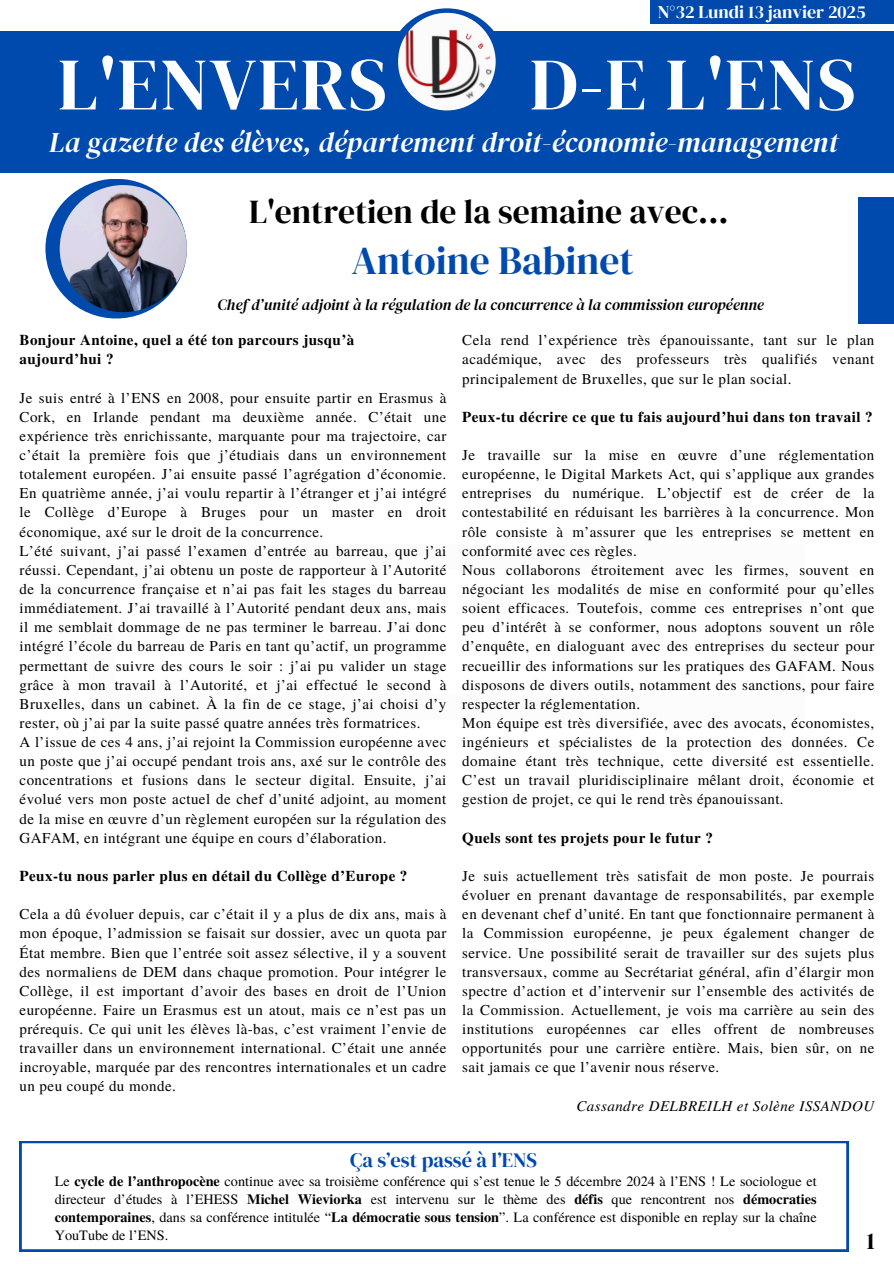
<style>
.page{position:relative;width:894px;height:1264px;background:#fff}
.page>*{position:absolute;margin:0;border:0;box-sizing:border-box;transform-origin:0 0}
.t1{font:73.8px "DM Serif Display";letter-spacing:.02em;color:#fff}
.t2{font:39.45px "DM Serif Display";color:#004aad}
.t3{font:33.45px "DM Serif Display";color:#000}
.t4{font:italic 28.5px "DM Serif Display";color:#fff}
.t5{font:24px "DM Serif Display";color:#000}
.t6{font:20.4px "DM Serif Display";color:#004aad}
.t7{font:18px "DM Serif Display";color:#fff}
.t8{font:italic 15.6px "DM Serif Display";color:#000}
.t9{font:15px/19.2px "Te X Gyre Termes";letter-spacing:.03em;color:#000;text-align:justify}
.t10{font:700 15px/19.2px "Te X Gyre Termes";letter-spacing:.03em;color:#000}
.t11{font:italic 15px "Te X Gyre Termes";letter-spacing:.03em;color:#000}
.t12{font:14.25px/18px "Te X Gyre Termes";color:#000;text-align:justify}
.s1{font-weight:700}
</style>
<div class="page">
<div style="left:0;top:31px;width:893px;height:141px;background:#004aad"></div>
<div style="left:650px;top:0;width:243px;height:24px;background:#004aad"></div>
<div style="left:387px;top:8px;width:119px;height:120px;background:#004aad;border-radius:50%"></div>
<img style="left:398px;top:13px;width:97px;height:97px;border-radius:50%">
<div style="left:857px;top:198px;width:36px;height:126px;background:#004aad"></div>
<div style="left:45px;top:179px;width:142px;height:139px;background:#004aad;border-radius:50%"></div>
<img style="left:60px;top:185px;width:127px;height:127px;border-radius:50%">
<svg style="left:20px;top:1141px;width:827px;height:110px"></svg>
<p class="t7" style="left:657px;top:0;width:209px">N°32 Lundi 13 janvier 2025</p>
<h2 class="t1" style="left:58px;top:33px;width:330px">L'ENVERS</h2>
<h2 class="t1" style="left:529px;top:33px;width:327px">D-E L'ENS</h2>
<h6 class="t4" style="left:49px;top:122px;width:790px">La gazette des élèves, département droit-économie-management</h6>
<p class="t3" style="left:249px;top:188px;width:480px">L'entretien de la semaine avec...</p>
<p class="t2" style="left:351px;top:233px;width:284px">Antoine Babinet</p>
<p class="t8" style="left:217px;top:293px;width:547px">Chef d’unité adjoint à la régulation de la concurrence à la commission européenne</p>
<p class="t10" style="left:20px;top:330px;width:336px">Bonjour Antoine, quel a été ton parcours jusqu’à aujourd’hui ?</p>
<p class="t9" style="left:20px;top:387px;width:428px">Je suis entré à l’ENS en 2008, pour ensuite partir en Erasmus à Cork, en Irlande pendant ma deuxième année. C’était une expérience très enrichissante, marquante pour ma trajectoire, car c’était la première fois que j’étudiais dans un environnement totalement européen. J’ai ensuite passé l’agrégation d’économie.<br>En quatrième année, j’ai voulu repartir à l’étranger et j’ai intégré le Collège d’Europe à Bruges pour un master en droit économique, axé sur le droit de la concurrence.</p>
<h6 class="t9" style="left:20px;top:540px;width:428px">L’été suivant, j’ai passé l’examen d’entrée au barreau, que j’ai réussi. Cependant, j’ai obtenu un poste de rapporteur à l’Autorité de la concurrence française et n’ai pas fait les stages du barreau immédiatement. J’ai travaillé à l’Autorité pendant deux ans, mais il me semblait dommage de ne pas terminer le barreau. J’ai donc intégré l’école du barreau de Paris en tant qu’actif, un programme permettant de suivre des cours le soir : j’ai pu valider un stage grâce à mon travail à l’Autorité, et j’ai effectué le second à Bruxelles, dans un cabinet. À la fin de ce stage, j’ai choisi d’y rester, où j’ai par la suite passé quatre années très formatrices.</h6>
<p class="t9" style="left:20px;top:731px;width:428px">A l’issue de ces 4 ans, j’ai rejoint la Commission européenne avec un poste que j’ai occupé pendant trois ans, axé sur le contrôle des concentrations et fusions dans le secteur digital. Ensuite, j’ai évolué vers mon poste actuel de chef d’unité adjoint, au moment de la mise en œuvre d’un règlement européen sur la régulation des GAFAM, en intégrant une équipe en cours d’élaboration.</p>
<p class="t10" style="left:20px;top:865px;width:389px">Peux-tu nous parler plus en détail du Collège d’Europe ?</p>
<p class="t9" style="left:20px;top:903px;width:428px">Cela a dû évoluer depuis, car c’était il y a plus de dix ans, mais à mon époque, l’admission se faisait sur dossier, avec un quota par État membre. Bien que l’entrée soit assez sélective, il y a souvent des normaliens de DEM dans chaque promotion. Pour intégrer le Collège, il est important d’avoir des bases en droit de l’Union européenne. Faire un Erasmus est un atout, mais ce n’est pas un prérequis. Ce qui unit les élèves là-bas, c’est vraiment l’envie de travailler dans un environnement international. C’était une année incroyable, marquée par des rencontres internationales et un cadre un peu coupé du monde.</p>
<p class="t9" style="left:462px;top:330px;width:413px">Cela rend l’expérience très épanouissante, tant sur le plan académique, avec des professeurs très qualifiés venant principalement de Bruxelles, que sur le plan social.</p>
<p class="t10" style="left:462px;top:406px;width:412px">Peux-tu décrire ce que tu fais aujourd’hui dans ton travail ?</p>
<h6 class="t9" style="left:462px;top:444px;width:413px">Je travaille sur la mise en œuvre d’une réglementation européenne, le Digital Markets Act, qui s’applique aux grandes entreprises du numérique. L’objectif est de créer de la contestabilité en réduisant les barrières à la concurrence. Mon rôle consiste à m’assurer que les entreprises se mettent en conformité avec ces règles.</h6>
<p class="t9" style="left:462px;top:559px;width:413px">Nous collaborons étroitement avec les firmes, souvent en négociant les modalités de mise en conformité pour qu’elles soient efficaces. Toutefois, comme ces entreprises n’ont que peu d’intérêt à se conformer, nous adoptons souvent un rôle d’enquête, en dialoguant avec des entreprises du secteur pour recueillir des informations sur les pratiques des GAFAM. Nous disposons de divers outils, notamment des sanctions, pour faire respecter la réglementation.</p>
<p class="t9" style="left:462px;top:712px;width:413px">Mon équipe est très diversifiée, avec des avocats, économistes, ingénieurs et spécialistes de la protection des données. Ce domaine étant très technique, cette diversité est essentielle.<br>C’est un travail pluridisciplinaire mêlant droit, économie et gestion de projet, ce qui le rend très épanouissant.</p>
<p class="t10" style="left:462px;top:827px;width:252px">Quels sont tes projets pour le futur ?</p>
<h6 class="t9" style="left:462px;top:865px;width:413px">Je suis actuellement très satisfait de mon poste. Je pourrais évoluer en prenant davantage de responsabilités, par exemple en devenant chef d’unité. En tant que fonctionnaire permanent à la Commission européenne, je peux également changer de service. Une possibilité serait de travailler sur des sujets plus transversaux, comme au Secrétariat général, afin d’élargir mon spectre d’action et d’intervenir sur l’ensemble des activités de la Commission. Actuellement, je vois ma carrière au sein des institutions européennes car elles offrent de nombreuses opportunités pour une carrière entière. Mais, bien sûr, on ne sait jamais ce que l’avenir nous réserve.</h6>
<p class="t11" style="left:576px;top:1094px;width:299px">Cassandre DELBREILH et Solène ISSANDOU</p>
<h3 class="t6" style="left:350px;top:1146px;width:188px">Ça s’est passé à l’ENS</h3>
<p class="t12" style="left:55px;top:1171px;width:763px">Le <span class="s1">cycle de l’anthropocène</span> continue avec sa troisième conférence qui s’est tenue le 5 décembre 2024 à l’ENS ! Le sociologue et directeur d’études à l’EHESS <span class="s1">Michel Wieviorka</span> est intervenu sur le thème des <span class="s1">défis</span> que rencontrent nos <span class="s1">démocraties contemporaines</span>, dans sa conférence intitulée “<span class="s1">La démocratie sous tension</span>”. La conférence est disponible en replay sur la chaîne YouTube de l’ENS.</p>
<p class="t5" style="left:866px;top:1224px;width:10px">1</p>
</div>
